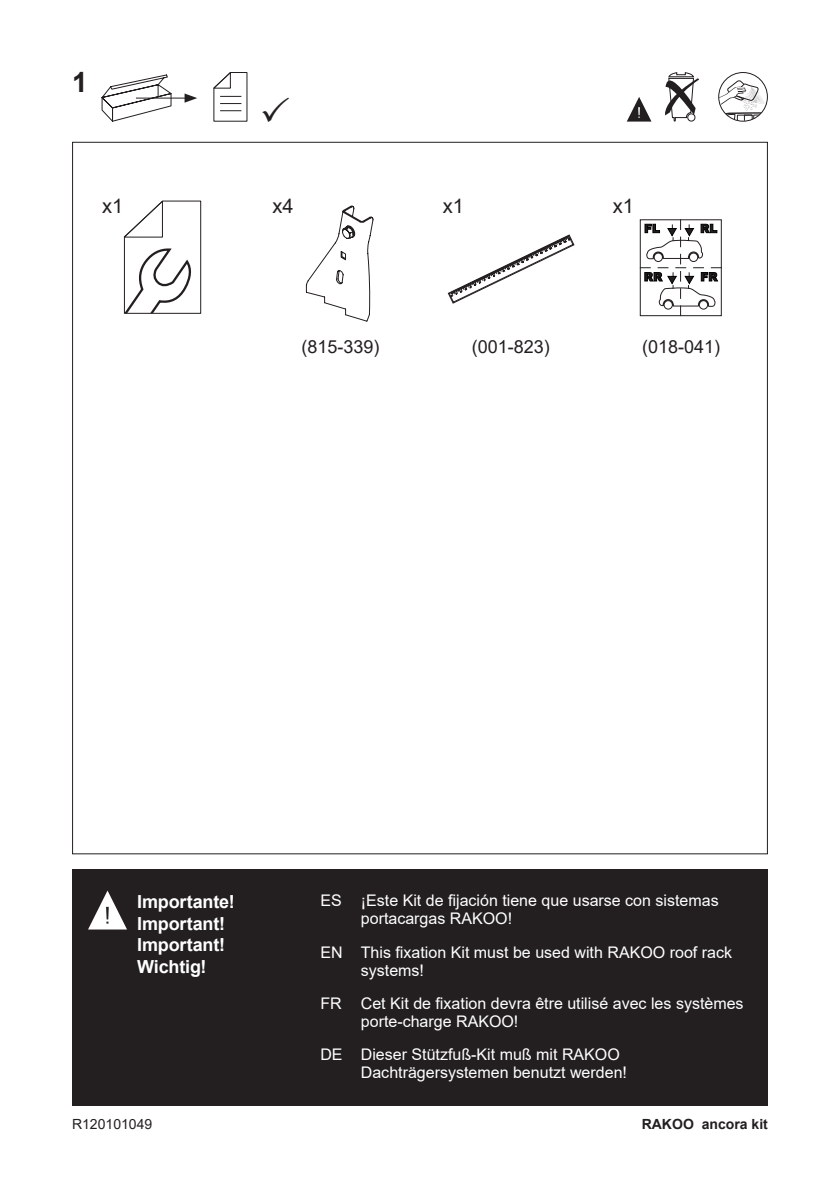
<style>
.page{position:relative;width:840px;height:1191px;background:#fff}
.page>*{position:absolute;margin:0;border:0;box-sizing:border-box;transform-origin:0 0}
.t1{font:700 28px "Arial";color:#231f20}
.t2{font:20px "Arial";color:#231f20}
.t3{font:700 18px/21.6px "Arial";letter-spacing:-.01em;color:#fff}
.t4{font:18px "Arial";color:#231f20}
.t5{font:16px/18px "Arial";color:#fff}
.t6{font:700 14px "Arial";color:#231f20}
.t7{font:14px "Arial";color:#231f20}
</style>
<div class="page">
<svg style="left:719px;top:81px;width:46px;height:40px"></svg>
<div style="left:717px;top:72px;width:50px;height:50px;border:1px solid #231f20;border-radius:50%"></div>
<svg style="left:665px;top:72px;width:33px;height:50px"></svg>
<svg style="left:101px;top:74px;width:72px;height:48px"></svg>
<hr style="left:136px;top:98px;width:52px;height:1px;background:#231f20">
<svg style="left:184px;top:93px;width:13px;height:10px"></svg>
<svg style="left:213px;top:72px;width:35px;height:50px"></svg>
<svg style="left:626px;top:97px;width:25px;height:25px"></svg>
<svg style="left:447px;top:234px;width:127px;height:70px"></svg>
<svg style="left:123px;top:200px;width:78px;height:114px"></svg>
<svg style="left:305px;top:205px;width:69px;height:117px"></svg>
<div style="left:72px;top:869px;width:695px;height:236px;background:#231f20"></div>
<svg style="left:88px;top:890px;width:39px;height:39px"></svg>
<svg style="left:639px;top:219px;width:82px;height:97px"></svg>
<h1 class="t1" style="left:72px;top:63px;width:17px">1</h1>
<p class="t2" style="left:102px;top:192px;width:23px">x1</p>
<p class="t2" style="left:272px;top:192px;width:23px">x4</p>
<p class="t2" style="left:442px;top:192px;width:23px">x1</p>
<p class="t4" style="left:301px;top:335px;width:80px">(815-339)</p>
<p class="t4" style="left:471px;top:335px;width:80px">(001-823)</p>
<p class="t2" style="left:612px;top:192px;width:23px">x1</p>
<p class="t4" style="left:641px;top:335px;width:80px">(018-041)</p>
<p class="t3" style="left:137px;top:891px;width:99px">Importante!<br>Important!<br>Important!<br>Wichtig!</p>
<p class="t5" style="left:360px;top:891px;width:359px;text-indent:-40px">ES ¡Este Kit de fijación tiene que usarse con sistemas portacargas RAKOO!</p>
<p class="t5" style="left:360px;top:942px;width:372px;text-indent:-40px">EN This fixation Kit must be used with RAKOO roof rack systems!</p>
<p class="t5" style="left:360px;top:993px;width:384px;text-indent:-40px">FR Cet Kit de fixation devra être utilisé avec les systèmes porte-charge RAKOO!</p>
<p class="t5" style="left:360px;top:1044px;width:267px;text-indent:-40px">DE Dieser Stützfuß-Kit muß mit RAKOO<br>Dachträgersystemen benutzt werden!</p>
<p class="t7" style="left:72px;top:1114px;width:82px">R120101049</p>
<p class="t6" style="left:641px;top:1114px;width:128px">RAKOO ancora kit</p>
</div>
